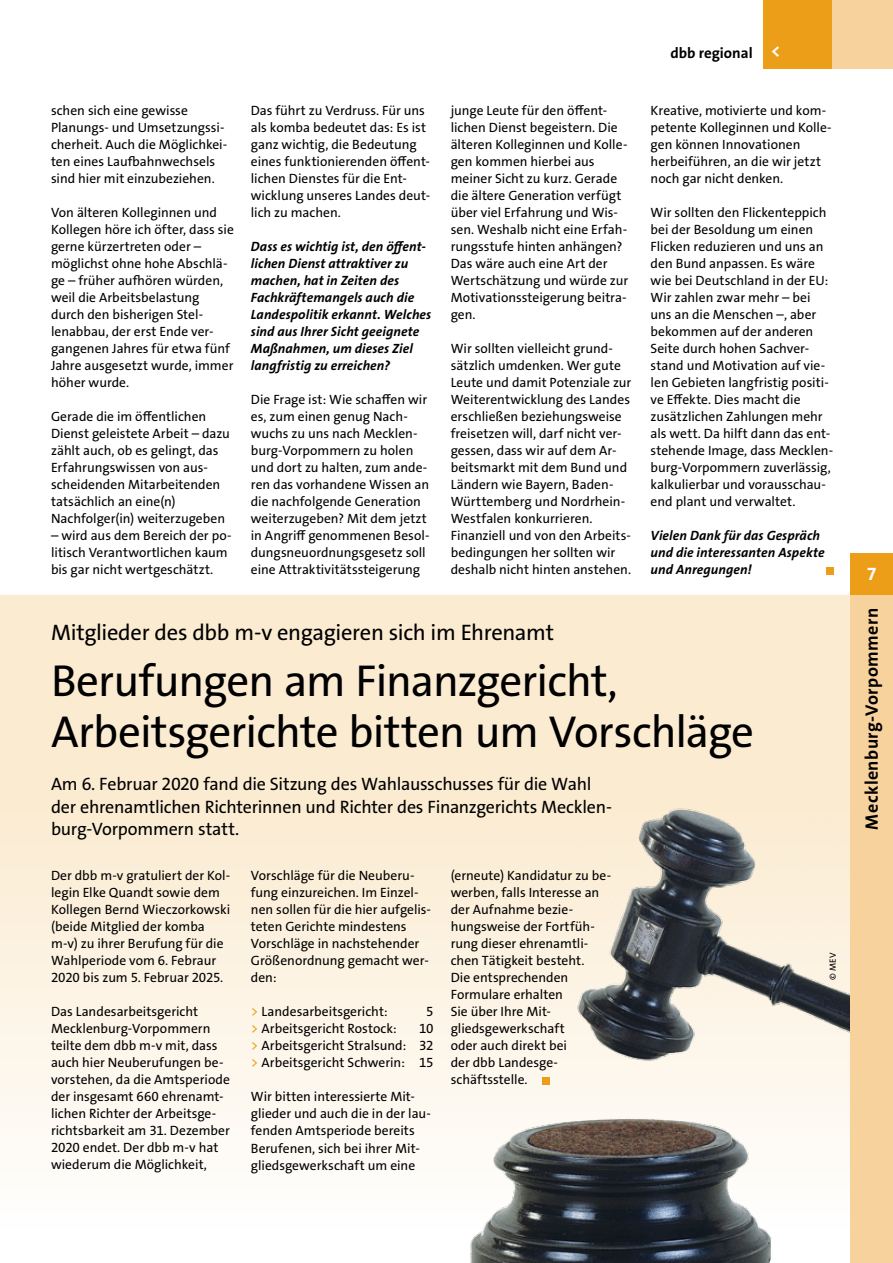
<style>
.page{position:relative;width:893px;height:1263px;background:#fff}
.page>*{position:absolute;margin:0;border:0;box-sizing:border-box;transform-origin:0 0}
.t1{font:45px/51px "The Sans Os F";letter-spacing:-.02em;color:#000}
.t2{font:22.5px "The Sans Os F";letter-spacing:-.015em;color:#000}
.t3{font:18px/22.5px "The Sans Os F";letter-spacing:-.015em;color:#000}
.t4{font:700 18px "The Sans Os F";letter-spacing:.025em;color:#000}
.t5{font:700 18px "The Sans Os F";color:#fff}
.t6{font:700 15px "The Sans Os F";color:#000}
.t7{font:13.5px/17px "The Sans Os F";color:#000}
.t8{font:italic 700 13.5px/17px "The Sans Os F";letter-spacing:.005em;color:#000}
.t9{font:9px "The Sans Os F";color:#000}
.s1{color:#ed9e18}
</style>
<div class="page">
<div style="left:0;top:596px;width:893px;height:667px;background:linear-gradient(to bottom,#fae7c7,#fefefd)"></div>
<div style="left:826px;top:567px;width:7px;height:7px;background:#ed9e18"></div>
<img style="left:454px;top:801px;width:396px;height:462px">
<div style="left:850px;top:553px;width:43px;height:42px;background:#ed9e18"></div>
<div style="left:763px;top:0;width:130px;height:68px;background:#f8d29d"></div>
<div style="left:763px;top:0;width:68px;height:68px;background:#ed9e18"></div>
<div style="left:850px;top:595px;width:43px;height:668px;background:#f8d29d"></div>
<p class="t7" style="left:51px;top:102px;width:178px">schen sich eine gewisse<br>Planungs- und Umsetzungssi&shy;cherheit. Auch die Möglichkei&shy;ten eines Laufbahnwechsels sind hier mit einzubeziehen.</p>
<p class="t7" style="left:51px;top:204px;width:184px">Von älteren Kolleginnen und<br>Kollegen höre ich öfter, dass sie gerne kürzertreten oder – möglichst ohne hohe Abschlä&shy;ge – früher aufhören würden, weil die Arbeitsbelastung durch den bisherigen Stel&shy;lenabbau, der erst Ende ver&shy;gangenen Jahres für etwa fünf<br>Jahre ausgesetzt wurde, immer höher wurde.</p>
<p class="t7" style="left:51px;top:408px;width:181px">Gerade die im öffentlichen<br>Dienst geleistete Arbeit – dazu zählt auch, ob es gelingt, das<br>Erfahrungswissen von aus&shy;scheidenden Mitarbeitenden tatsächlich an eine(n)<br>Nachfolger(in) weiterzugeben</p>
<p class="t7" style="left:51px;top:527px;width:182px">– wird aus dem Bereich der po&shy;litisch Verantwortlichen kaum bis gar nicht wertgeschätzt.</p>
<p class="t7" style="left:251px;top:102px;width:181px">Das führt zu Verdruss. Für uns als komba bedeutet das: Es ist ganz wichtig, die Bedeutung eines funktionierenden öffent&shy;lichen Dienstes für die Ent&shy;wicklung unseres Landes deut&shy;lich zu machen.</p>
<p class="t8" style="left:251px;top:238px;width:182px">Dass es wichtig ist, den öffent&shy;lichen Dienst attraktiver zu machen, hat in Zeiten des<br>Fachkräftemangels auch die<br>Landespolitik erkannt. Welches sind aus Ihrer Sicht geeignete<br>Maßnahmen, um dieses Ziel langfristig zu erreichen?</p>
<p class="t7" style="left:251px;top:391px;width:180px">Die Frage ist: Wie schaffen wir es, zum einen genug Nach&shy;wuchs zu uns nach Mecklen&shy;burg-Vorpommern zu holen und dort zu halten, zum ande&shy;ren das vorhandene Wissen an die nachfolgende Generation weiterzugeben? Mit dem jetzt in Angriff genommenen Besol&shy;dungsneuordnungsgesetz soll eine Attraktivitätssteigerung</p>
<p class="t7" style="left:451px;top:102px;width:179px">junge Leute für den öffent&shy;lichen Dienst begeistern. Die älteren Kolleginnen und Kolle&shy;gen kommen hierbei aus meiner Sicht zu kurz. Gerade die ältere Generation verfügt über viel Erfahrung und Wis&shy;sen. Weshalb nicht eine Erfah&shy;rungsstufe hinten anhängen?<br>Das wäre auch eine Art der<br>Wertschätzung und würde zur<br>Motivationssteigerung beitra&shy;gen.</p>
<p class="t7" style="left:451px;top:340px;width:182px">Wir sollten vielleicht grund&shy;sätzlich umdenken. Wer gute<br>Leute und damit Potenziale zur<br>Weiterentwicklung des Landes erschließen beziehungsweise freisetzen will, darf nicht ver&shy;gessen, dass wir auf dem Ar&shy;beitsmarkt mit dem Bund und<br>Ländern wie Bayern, Baden-<br>Württemberg und Nordrhein-<br>Westfalen konkurrieren.<br>Finanziell und von den Arbeits&shy;bedingungen her sollten wir deshalb nicht hinten anstehen.</p>
<p class="t6" style="left:670px;top:44px;width:84px">dbb regional</p>
<h3 class="t5" style="left:771px;top:39px;width:11px">&lt;</h3>
<p class="t7" style="left:651px;top:102px;width:183px">Kreative, motivierte und kom&shy;petente Kolleginnen und Kolle&shy;gen können Innovationen herbeiführen, an die wir jetzt noch gar nicht denken.</p>
<p class="t7" style="left:651px;top:204px;width:184px">Wir sollten den Flickenteppich bei der Besoldung um einen<br>Flicken reduzieren und uns an den Bund anpassen. Es wäre wie bei Deutschland in der EU:<br>Wir zahlen zwar mehr – bei uns an die Menschen –, aber bekommen auf der anderen<br>Seite durch hohen Sachver&shy;stand und Motivation auf vie&shy;len Gebieten langfristig positi&shy;ve Effekte. Dies macht die zusätzlichen Zahlungen mehr als wett. Da hilft dann das ent&shy;stehende Image, dass Mecklen&shy;burg-Vorpommern zuverlässig, kalkulierbar und vorausschau&shy;end plant und verwaltet.</p>
<p class="t8" style="left:651px;top:527px;width:176px">Vielen Dank für das Gespräch und die interessanten Aspekte und Anregungen!</p>
<h2 class="t2" style="left:51px;top:618px;width:505px">Mitglieder des dbb m-v engagieren sich im Ehrenamt</h2>
<h1 class="t1" style="left:51px;top:655px;width:705px">Berufungen am Finanzgericht,<br>Arbeitsgerichte bitten um Vorschläge</h1>
<h3 class="t3" style="left:51px;top:773px;width:563px">Am 6. Februar 2020 fand die Sitzung des Wahlausschusses für die Wahl der ehrenamtlichen Richterinnen und Richter des Finanzgerichts Mecklen&shy;burg-Vorpommern statt.</h3>
<p class="t7" style="left:51px;top:867px;width:181px">Der dbb m-v gratuliert der Kol&shy;legin Elke Quandt sowie dem<br>Kollegen Bernd Wieczorkowski (beide Mitglied der komba m-v) zu ihrer Berufung für die<br>Wahlperiode vom 6. Febraur<br>2020 bis zum 5. Februar 2025.</p>
<p class="t7" style="left:51px;top:1003px;width:180px">Das Landesarbeitsgericht<br>Mecklenburg-Vorpommern teilte dem dbb m-v mit, dass auch hier Neuberufungen be&shy;vorstehen, da die Amtsperiode der insgesamt 660 ehrenamt&shy;lichen Richter der Arbeitsge&shy;richtsbarkeit am 31. Dezember<br>2020 endet. Der dbb m-v hat wiederum die Möglichkeit,</p>
<p class="t7" style="left:451px;top:867px;width:162px">(erneute) Kandidatur zu be&shy;werben, falls Interesse an der Aufnahme bezie&shy;hungsweise der Fortfüh&shy;rung dieser ehrenamtli&shy;chen Tätigkeit besteht.<br>Die entsprechenden<br>Formulare erhalten<br>Sie über Ihre Mit&shy;gliedsgewerkschaft<br>oder auch direkt bei<br>der dbb Landesge&shy;schäftsstelle.</p>
<p class="t7" style="left:251px;top:867px;width:182px">Vorschläge für die Neuberu&shy;fung einzureichen. Im Einzel&shy;nen sollen für die hier aufgelis&shy;teten Gerichte mindestens<br>Vorschläge in nachstehender<br>Größenordnung gemacht wer&shy;den:</p>
<p class="t7" style="left:251px;top:1003px;width:138px"><span class="s1">&gt;</span> Landesarbeitsgericht:</p>
<p class="t7" style="left:426px;top:1003px;width:9px">5</p>
<p class="t7" style="left:251px;top:1020px;width:147px"><span class="s1">&gt;</span> Arbeitsgericht Rostock:</p>
<p class="t7" style="left:251px;top:1020px;width:184px;text-align:justify;text-indent:168px">10 <span class="s1">&gt;</span> Arbeitsgericht Stralsund: 32 <span class="s1">&gt;</span> Arbeitsgericht Schwerin: 15</p>
<p class="t7" style="left:251px;top:1088px;width:181px">Wir bitten interessierte Mit&shy;glieder und auch die in der lau&shy;fenden Amtsperiode bereits<br>Berufenen, sich bei ihrer Mit&shy;gliedsgewerkschaft um eine</p>
<p class="t9" style="left:827px;top:980px;width:29px;rotate:-90deg">© MEV</p>
<h3 class="t5" style="left:867px;top:562px;width:11px">7</h3>
<h3 class="t4" style="left:860px;top:829px;width:223px;rotate:-90deg">Mecklenburg-Vorpommern</h3>
</div>
